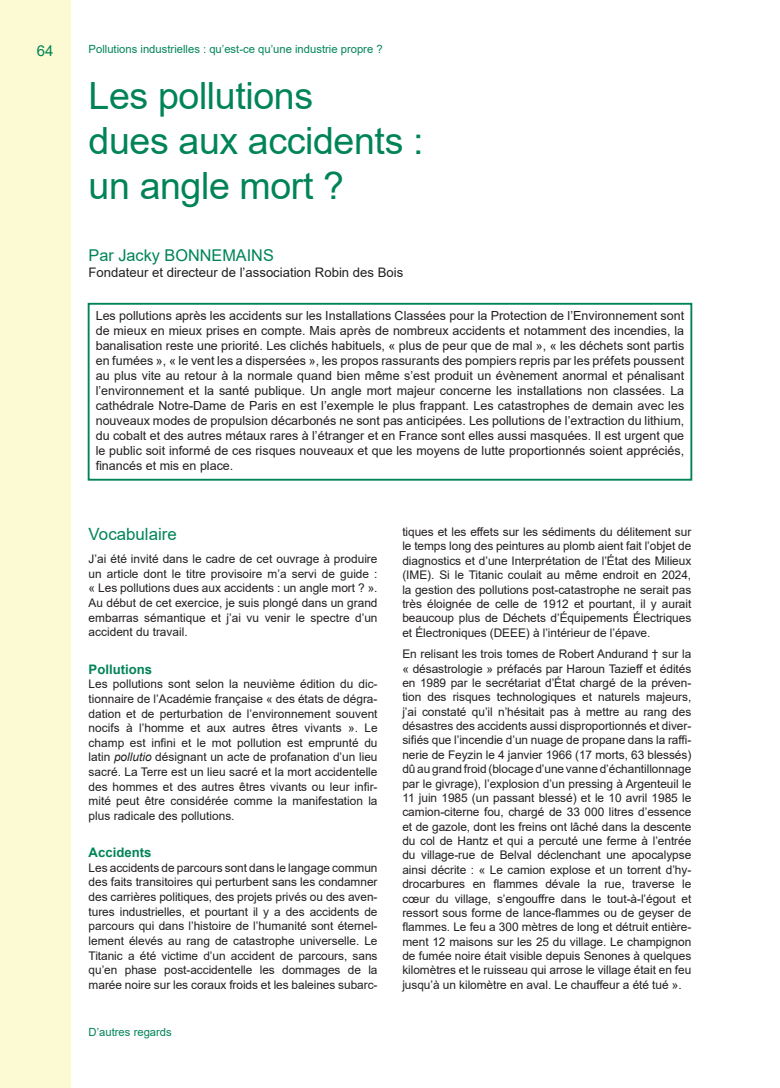
<style>
.page{position:relative;width:780px;height:1088px;background:#fff}
.page>*{position:absolute;margin:0;border:0;box-sizing:border-box;transform-origin:0 0}
.Titre_Article{font:37.5px/45px "Arial";letter-spacing:-.01em;color:#008457}
.Titre_niveau_1{font:16.88px "Arial";color:#008457}
.Nom_Auteur{font:16.25px "Arial";color:#008457}
.t1{font:15px "Arial";color:#008457}
.Profession_Auteur{font:13.12px "Arial";color:#231f20}
.Titre_niveau_2{font:700 13.12px "Arial";color:#008457}
.Texte_Chapeau{font:12.5px/15px "Arial";color:#231f20;text-align:justify}
.Texte_Courant{font:11.88px/14.4px "Arial";letter-spacing:-.005em;color:#231f20;text-align:justify}
.t2{font:11.25px "Arial";color:#008457}
.s1{font-style:italic}
</style>
<div class="page">
<div style="left:0;top:0;width:71px;height:1088px;background:#fcfad2"></div>
<div style="left:88px;top:303px;width:604px;height:178px;border:2px solid #008457"></div>
<p class="t1" style="left:37px;top:40px;width:18px">64</p>
<p class="t2" style="left:89px;top:42px;width:295px">Pollutions industrielles : qu’est-ce qu’une industrie propre ?</p>
<h1 class="Titre_Article" style="left:89px;top:73px;width:336px">Les pollutions<br>dues aux accidents : un angle mort ?</h1>
<p class="Nom_Auteur" style="left:89px;top:244px;width:187px">Par Jacky BONNEMAINS</p>
<p class="Profession_Auteur" style="left:89px;top:263px;width:316px">Fondateur et directeur de l’association Robin des Bois</p>
<p class="Texte_Chapeau" style="left:96px;top:308px;width:590px">Les pollutions après les accidents sur les Installations Classées pour la Protection de l’Environnement sont de mieux en mieux prises en compte. Mais après de nombreux accidents et notamment des incendies, la banalisation reste une priorité. Les clichés habituels, « plus de peur que de mal », « les déchets sont partis en fumées », « le vent les a dispersées », les propos rassurants des pompiers repris par les préfets poussent au plus vite au retour à la normale quand bien même s’est produit un évènement anormal et pénalisant l’environnement et la santé publique. Un angle mort majeur concerne les installations non classées. La cathédrale Notre-Dame de Paris en est l’exemple le plus frappant. Les catastrophes de demain avec les nouveaux modes de propulsion décarbonés ne sont pas anticipées. Les pollutions de l’extraction du lithium, du cobalt et des autres métaux rares à l’étranger et en France sont elles aussi masquées. Il est urgent que le public soit informé de ces risques nouveaux et que les moyens de lutte proportionnés soient appréciés, financés et mis en place.</p>
<h2 class="Titre_niveau_1" style="left:89px;top:522px;width:90px">Vocabulaire</h2>
<p class="Texte_Courant" style="left:89px;top:552px;width:290px">J’ai été invité dans le cadre de cet ouvrage à produire un article dont le titre provisoire m’a servi de guide : « Les pollutions dues aux accidents : un angle mort ? ».<br>Au début de cet exercice, je suis plongé dans un grand embarras sémantique et j’ai vu venir le spectre d’un accident du travail.</p>
<h3 class="Titre_niveau_2" style="left:89px;top:660px;width:65px">Pollutions</h3>
<p class="Texte_Courant" style="left:89px;top:677px;width:290px">Les pollutions sont selon la neuvième édition du dic&shy;tionnaire de l’Académie française « des états de dégra&shy;dation et de perturbation de l’environnement souvent nocifs à l’homme et aux autres êtres vivants ». Le champ est infini et le mot pollution est emprunté du latin <span class="s1">pollutio</span> désignant un acte de profanation d’un lieu sacré. La Terre est un lieu sacré et la mort accidentelle des hommes et des autres êtres vivants ou leur infir&shy;mité peut être considérée comme la manifestation la plus radicale des pollutions.</p>
<h3 class="Titre_niveau_2" style="left:89px;top:843px;width:64px">Accidents</h3>
<p class="Texte_Courant" style="left:89px;top:860px;width:290px">Les accidents de parcours sont dans le langage commun des faits transitoires qui perturbent sans les condamner des carrières politiques, des projets privés ou des aven&shy;tures industrielles, et pourtant il y a des accidents de parcours qui dans l’histoire de l’humanité sont éternel&shy;lement élevés au rang de catastrophe universelle. Le Titanic a été victime d’un accident de parcours, sans qu’en phase post-accidentelle les dommages de la marée noire sur les coraux froids et les baleines subarc-</p>
<p class="t2" style="left:89px;top:1024px;width:85px">D’autres regards</p>
<p class="Texte_Courant" style="left:402px;top:525px;width:290px">tiques et les effets sur les sédiments du délitement sur le temps long des peintures au plomb aient fait l’objet de diagnostics et d’une Interprétation de l’État des Milieux (IME). Si le Titanic coulait au même endroit en 2024, la gestion des pollutions post-catastrophe ne serait pas très éloignée de celle de 1912 et pourtant, il y aurait beaucoup plus de Déchets d’Équipements Électriques et Électroniques (DEEE) à l’intérieur de l’épave.</p>
<p class="Texte_Courant" style="left:402px;top:647px;width:290px">En relisant les trois tomes de Robert Andurand † sur la « désastrologie » préfacés par Haroun Tazieff et édités en 1989 par le secrétariat d’État chargé de la préven&shy;tion des risques technologiques et naturels majeurs, j’ai constaté qu’il n’hésitait pas à mettre au rang des désastres des accidents aussi disproportionnés et diver&shy;sifiés que l’incendie d’un nuage de propane dans la raffi&shy;nerie de Feyzin le 4 janvier 1966 (17 morts, 63 blessés) dû au grand froid (blocage d’une vanne d’échantillonnage par le givrage), l’explosion d’un pressing à Argenteuil le 11 juin 1985 (un passant blessé) et le 10 avril 1985 le camion-citerne fou, chargé de 33 000 litres d’essence et de gazole, dont les freins ont lâché dans la descente du col de Hantz et qui a percuté une ferme à l’entrée du village-rue de Belval déclenchant une apocalypse ainsi décrite : « Le camion explose et un torrent d’hy&shy;drocarbures en flammes dévale la rue, traverse le cœur du village, s’engouffre dans le tout-à-l’égout et ressort sous forme de lance-flammes ou de geyser de flammes. Le feu a 300 mètres de long et détruit entière&shy;ment 12 maisons sur les 25 du village. Le champignon de fumée noire était visible depuis Senones à quelques kilomètres et le ruisseau qui arrose le village était en feu jusqu’à un kilomètre en aval. Le chauffeur a été tué ».</p>
</div>
